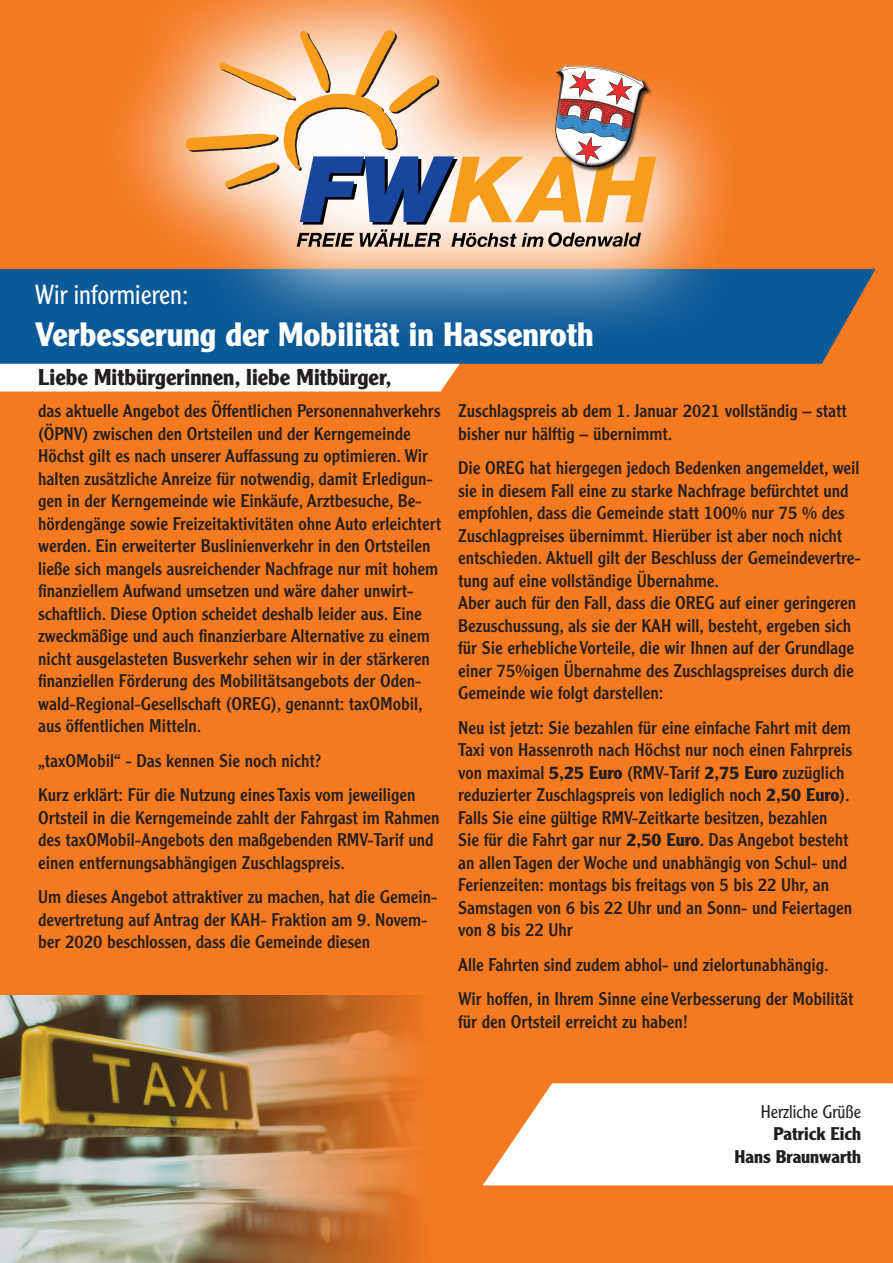
<style>
.page{position:relative;width:893px;height:1263px;background:#f47921}
.page>*{position:absolute;margin:0;border:0;box-sizing:border-box;transform-origin:0 0}
.t1{font:700 33px "Clearface Gothic LH";color:#fff}
.t2{font:300 27px "Clearface Gothic LH";color:#fff}
.t3{font:700 22.5px "Clearface Gothic LH";color:#231f20}
.t4{font:18px/22.5px "Clearface Gothic LH";color:#231f20}
.t5{font:700 18px/22.5px "Clearface Gothic LH";color:#231f20;text-align:right}
.t6{font:300 18px "Clearface Gothic LH";color:#231f20}
.s1{font-weight:700}
</style>
<div class="page">
<svg style="left:0;top:269px;width:876px;height:95px;background:#1e5c8e"></svg>
<div style="left:0;top:364px;width:460px;height:27px;background:#fff"></div>
<img style="left:0;top:996px;width:497px;height:267px">
<svg style="left:92px;top:0;width:657px;height:345px"></svg>
<svg style="left:185px;top:28px;width:471px;height:219px;background:#deae89"></svg>
<svg style="left:483px;top:1083px;width:410px;height:102px;background:#fdf1e9"></svg>
<h2 class="t2" style="left:35px;top:278px;width:155px">Wir informieren:</h2>
<h1 class="t1" style="left:35px;top:315px;width:560px">Verbesserung der Mobilität in Hassenroth</h1>
<p class="t3" style="left:38px;top:364px;width:355px">Liebe Mitbürgerinnen, liebe Mitbürger,</p>
<p class="t4" style="left:38px;top:399px;width:404px">das aktuelle Angebot des Öffentlichen Personennahverkehrs (ÖPNV) zwischen den Ortsteilen und der Kerngemeinde Höchst gilt es nach unserer Auffassung zu optimieren. Wir halten zusätzliche Anreize für notwendig, damit Erledigun&shy;gen in der Kerngemeinde wie Einkäufe, Arztbesuche, Be&shy;hördengänge sowie Freizeitaktivitäten ohne Auto erleichtert werden. Ein erweiterter Buslinienverkehr in den Ortsteilen ließe sich mangels ausreichender Nachfrage nur mit hohem finanziellem Aufwand umsetzen und wäre daher unwirt&shy;schaftlich. Diese Option scheidet deshalb leider aus. Eine zweckmäßige und auch finanzierbare Alternative zu einem nicht ausgelasteten Busverkehr sehen wir in der stärkeren finanziellen Förderung des Mobilitätsangebots der Oden&shy;wald-Regional-Gesellschaft (OREG), genannt: taxOMobil, aus öffentlichen Mitteln.</p>
<p class="t4" style="left:38px;top:743px;width:379px;line-height:34.5px">„taxOMobil“ - Das kennen Sie noch nicht?<br>Kurz erklärt: Für die Nutzung eines Taxis vom jeweiligen</p>
<p class="t4" style="left:38px;top:806px;width:403px">Ortsteil in die Kerngemeinde zahlt der Fahrgast im Rahmen des taxOMobil-Angebots den maßgebenden RMV-Tarif und einen entfernungsabhängigen Zuschlagspreis.</p>
<p class="t4" style="left:38px;top:885px;width:401px">Um dieses Angebot attraktiver zu machen, hat die Gemein&shy;devertretung auf Antrag der KAH- Fraktion am 9. Novem&shy;ber 2020 beschlossen, dass die Gemeinde diesen</p>
<p class="t4" style="left:458px;top:399px;width:390px">Zuschlagspreis ab dem 1. Januar 2021 vollständig – statt bisher nur hälftig – übernimmt.</p>
<p class="t4" style="left:458px;top:456px;width:404px">Die OREG hat hiergegen jedoch Bedenken angemeldet, weil sie in diesem Fall eine zu starke Nachfrage befürchtet und empfohlen, dass die Gemeinde statt 100% nur 75 % des Zuschlagpreises übernimmt. Hierüber ist aber noch nicht entschieden. Aktuell gilt der Beschluss der Gemeindevertre&shy;tung auf eine vollständige Übernahme.<br>Aber auch für den Fall, dass die OREG auf einer geringeren Bezuschussung, als sie der KAH will, besteht, ergeben sich für Sie erhebliche Vorteile, die wir Ihnen auf der Grundlage einer 75%igen Übernahme des Zuschlagspreises durch die Gemeinde wie folgt darstellen:</p>
<p class="t4" style="left:458px;top:716px;width:396px">Neu ist jetzt: Sie bezahlen für eine einfache Fahrt mit dem Taxi von Hassenroth nach Höchst nur noch einen Fahrpreis von maximal <span class="s1">5,25 Euro</span> (RMV-Tarif <span class="s1">2,75 Euro</span> zuzüglich reduzierter Zuschlagspreis von lediglich noch <span class="s1">2,50 Euro</span>).<br>Falls Sie eine gültige RMV-Zeitkarte besitzen, bezahlen Sie für die Fahrt gar nur <span class="s1">2,50 Euro</span>. Das Angebot besteht an allen Tagen der Woche und unabhängig von Schul- und Ferienzeiten: montags bis freitags von 5 bis 22 Uhr, an Samstagen von 6 bis 22 Uhr und an Sonn- und Feiertagen von 8 bis 22 Uhr</p>
<p class="t4" style="left:458px;top:947px;width:397px;line-height:34.5px">Alle Fahrten sind zudem abhol- und zielortunabhängig.<br>Wir hoffen, in Ihrem Sinne eine Verbesserung der Mobilität</p>
<p class="t4" style="left:458px;top:1010px;width:231px">für den Ortsteil erreicht zu haben!</p>
<p class="t6" style="left:761px;top:1101px;width:102px">Herzliche Grüße</p>
<p class="t5" style="left:734px;top:1123px;width:128px">Patrick Eich<br>Hans Braunwarth</p>
</div>
